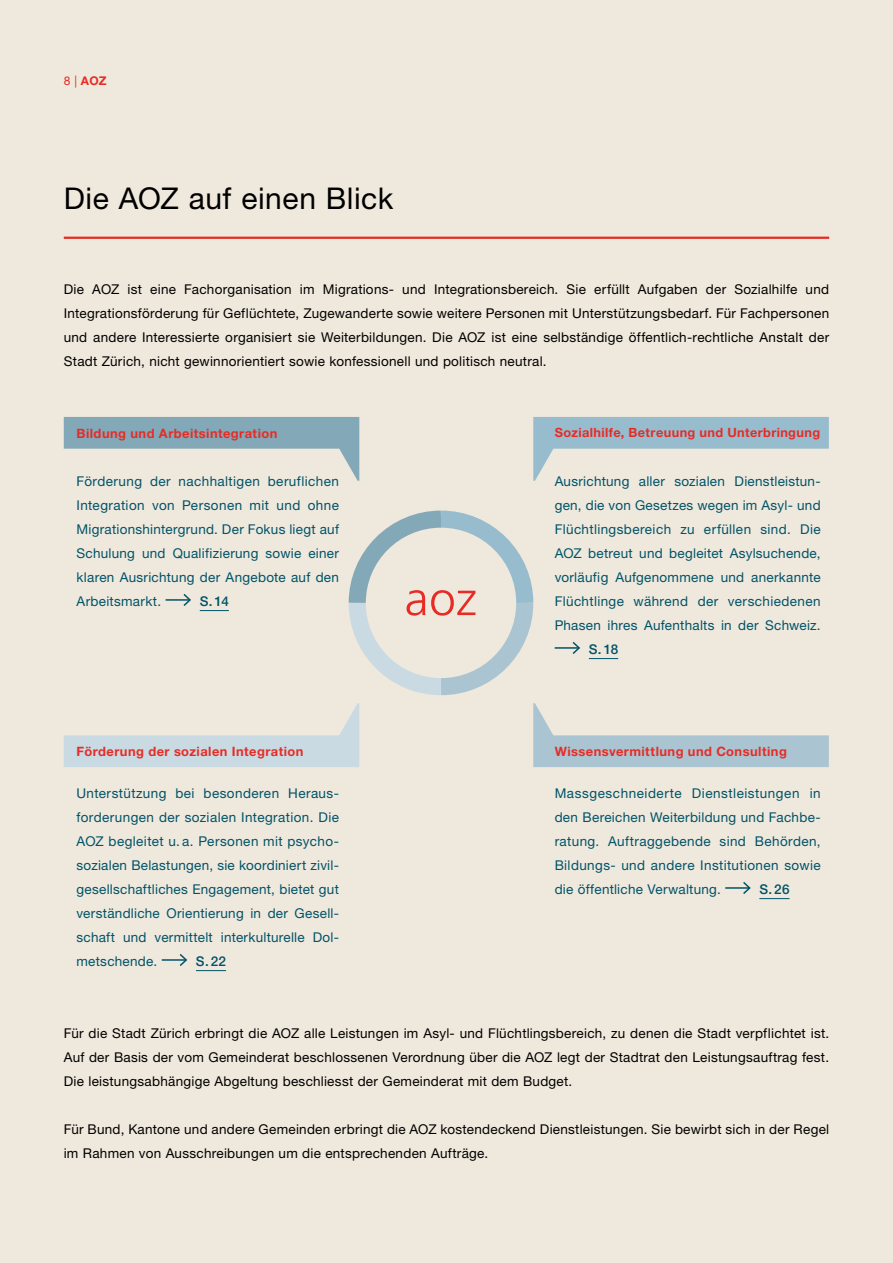
<style>
.page{position:relative;width:893px;height:1263px;background:#efe8dc}
.page>*{position:absolute;margin:0;border:0;box-sizing:border-box;transform-origin:0 0}
.t1{font:30px "Helvetica Neue LT Pro";letter-spacing:.02em;color:#000}
.t2{font:13.5px/24px "Helvetica Neue LT Pro";letter-spacing:.02em;color:#005369;text-align:justify}
.t3{font:13.5px/24px "Helvetica Neue LT Pro";letter-spacing:.02em;color:#000;text-align:justify}
.t4{font:500 13.5px "Helvetica Neue LT Pro";letter-spacing:-.01em;color:#005369}
.t5{font:700 12.9px "Helvetica Neue LT Pro";letter-spacing:.035em;color:#e72b25}
.t6{font:700 12.75px "Helvetica Neue LT Pro";letter-spacing:.03em;color:#e72b25}
.t7{font:700 12px "Helvetica Neue LT Pro";color:#e72b25}
.s1{font-weight:400}
</style>
<div class="page">
<hr style="left:64px;top:237px;width:765px;height:2px;background:#e72b25">
<svg style="left:64px;top:417px;width:295px;height:64px"></svg>
<svg style="left:533px;top:417px;width:296px;height:64px"></svg>
<hr style="left:196px;top:970px;width:30px;height:1px;background:#005369">
<hr style="left:162px;top:959px;width:24px;height:2px;background:#005369">
<svg style="left:178px;top:954px;width:10px;height:12px"></svg>
<hr style="left:759px;top:898px;width:30px;height:1px;background:#005369">
<hr style="left:725px;top:887px;width:25px;height:2px;background:#005369">
<svg style="left:741px;top:882px;width:10px;height:12px"></svg>
<svg style="left:64px;top:510px;width:765px;height:257px"></svg>
<p class="t7" style="left:64px;top:73px;width:44px"><span class="s1">8 |</span> AOZ</p>
<h1 class="t1" style="left:64px;top:180px;width:331px">Die AOZ auf einen Blick</h1>
<p class="t3" style="left:64px;top:277px;width:767px">Die AOZ ist eine Fachorganisation im Migrations- und Integrationsbereich. Sie erfüllt Aufgaben der Sozialhilfe und Integrationsförderung für Geflüchtete, Zugewanderte sowie weitere Personen mit Unterstützungsbedarf. Für Fachpersonen und andere Interessierte organisiert sie Weiterbildungen. Die AOZ ist eine selbständige öffentlich-rechtliche Anstalt der Stadt Zürich, nicht gewinnorientiert sowie konfessionell und politisch neutral.</p>
<p class="t5" style="left:77px;top:425px;width:202px">Bildung und Arbeitsintegration</p>
<p class="t2" style="left:77px;top:469px;width:264px">Förderung der nachhaltigen beruflichen Integration von Personen mit und ohne Migrationshintergrund. Der Fokus liegt auf Schulung und Qualifizierung sowie einer klaren Ausrichtung der Angebote auf den Arbeitsmarkt.</p>
<p class="t4" style="left:200px;top:593px;width:31px">S. 14</p>
<p class="t5" style="left:77px;top:743px;width:229px">Förderung der sozialen Integration</p>
<p class="t2" style="left:77px;top:781px;width:264px">Unterstützung bei besonderen Heraus&shy;forderungen der sozialen Integration. Die AOZ begleitet u. a. Personen mit psycho&shy;sozialen Belastungen, sie koordiniert zivil&shy;gesellschaftliches Engagement, bietet gut verständliche Orientierung in der Gesell&shy;schaft und vermittelt interkulturelle Dol&shy;metschende.</p>
<p class="t4" style="left:196px;top:953px;width:32px">S. 22</p>
<p class="t6" style="left:555px;top:425px;width:267px">Sozialhilfe, Betreuung und Unterbringung</p>
<p class="t2" style="left:555px;top:469px;width:267px">Ausrichtung aller sozialen Dienstleistun&shy;gen, die von Gesetzes wegen im Asyl- und Flüchtlingsbereich zu erfüllen sind. Die AOZ betreut und begleitet Asylsuchende, vorläufig Aufgenommene und anerkannte Flüchtlinge während der verschiedenen Phasen ihres Aufenthalts in der Schweiz.</p>
<p class="t4" style="left:589px;top:641px;width:31px">S. 18</p>
<p class="t5" style="left:555px;top:743px;width:234px">Wissensvermittlung und Consulting</p>
<p class="t2" style="left:555px;top:781px;width:267px">Massgeschneiderte Dienstleistungen in den Bereichen Weiterbildung und Fachbe&shy;ratung. Auftraggebende sind Behörden, Bildungs- und andere Institutionen sowie die öffentliche Verwaltung.</p>
<p class="t4" style="left:759px;top:881px;width:32px">S. 26</p>
<p class="t3" style="left:64px;top:1021px;width:767px">Für die Stadt Zürich erbringt die AOZ alle Leistungen im Asyl- und Flüchtlingsbereich, zu denen die Stadt verpflichtet ist.<br>Auf der Basis der vom Gemeinderat beschlossenen Verordnung über die AOZ legt der Stadtrat den Leistungsauftrag fest.<br>Die leistungsabhängige Abgeltung beschliesst der Gemeinderat mit dem Budget.</p>
<p class="t3" style="left:64px;top:1117px;width:767px">Für Bund, Kantone und andere Gemeinden erbringt die AOZ kostendeckend Dienstleistungen. Sie bewirbt sich in der Regel im Rahmen von Ausschreibungen um die entsprechenden Aufträge.</p>
</div>
